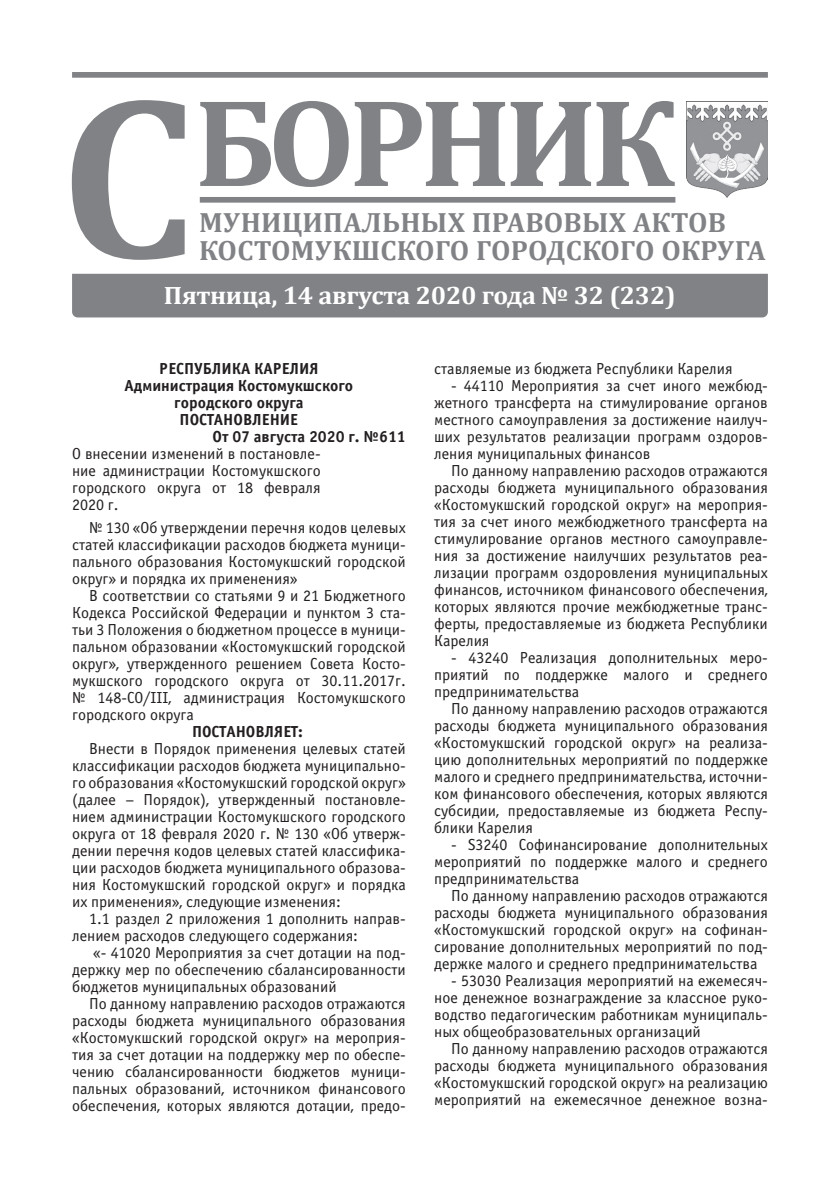
<style>
.page{position:relative;width:840px;height:1191px;background:#fff}
.page>*{position:absolute;margin:0;border:0;box-sizing:border-box;transform-origin:0 0}
.t1{font:700 126px "Cambria";letter-spacing:-.05em;color:#808285}
.t2{font:700 28px/28px "Cambria";letter-spacing:.01em;color:#808285}
.t3{font:700 25.2px "Cambria";letter-spacing:-.01em;color:#fff}
.Основной_по_ширине{font:16px/17px "Officina Sans C";color:#231f20;text-align:justify}
.Заголовок2{font:16px/17px "Officina Sans C";color:#231f20;text-align:justify}
.Заголовок{font:700 16px "Officina Sans C";color:#231f20}
.Дата{font:700 16px "Officina Sans C";color:#231f20}
.Основной_по_ширине-2{font:700 16px "Officina Sans C";color:#231f20}
.s1{font-size:234px}
</style>
<div class="page">
<img style="left:686px;top:102px;width:81px;height:95px">
<div style="left:200px;top:197px;width:475px;height:6px;background:#808285"></div>
<div style="left:72px;top:72px;width:695px;height:6px;background:#808285"></div>
<div style="left:72px;top:274px;width:695px;height:43px;background:#808285;border-radius:6px"></div>
<p class="t1" style="left:60px;top:54px;width:616px"><span class="s1">С</span>БОРНИК</p>
<p class="t2" style="left:199px;top:207px;width:567px">МУНИЦИПАЛЬНЫХ ПРАВОВЫХ АКТОВ<br>КОСТОМУКШСКОГО ГОРОДСКОГО ОКРУГА</p>
<p class="t3" style="left:164px;top:278px;width:513px">Пятница, 14 августа 2020 года № 32 (232)</p>
<p class="Заголовок" style="left:159px;top:359px;width:161px">РЕСПУБЛИКА КАРЕЛИЯ</p>
<p class="Заголовок" style="left:124px;top:376px;width:230px">Администрация Костомукшского</p>
<p class="Заголовок" style="left:174px;top:393px;width:131px">городского округа</p>
<p class="Заголовок" style="left:179px;top:410px;width:120px">ПОСТАНОВЛЕНИЕ</p>
<p class="Дата" style="left:212px;top:427px;width:194px">От 07 августа 2020 г. №611</p>
<p class="Заголовок2" style="left:72px;top:445px;width:250px">О внесении изменений в постановле&shy;ние администрации Костомукшского городского округа от 18 февраля 2020 г.</p>
<p class="Основной_по_ширине" style="left:72px;top:519px;width:335px;text-indent:17px">№ 130 «Об утверждении перечня кодов целевых статей классификации расходов бюджета муници&shy;пального образования Костомукшский городской округ» и порядка их применения»</p>
<p class="Основной_по_ширине" style="left:72px;top:587px;width:335px;text-indent:17px">В соответствии со статьями 9 и 21 Бюджетного Кодекса Российской Федерации и пунктом 3 ста&shy;тьи 3 Положения о бюджетном процессе в муници&shy;пальном образовании «Костомукшский городской округ», утвержденного решением Совета Косто&shy;мукшского городского округа от 30.11.2017г. № 148-СО/III, администрация Костомукшского городского округа</p>
<p class="Основной_по_ширине-2" style="left:192px;top:722px;width:112px">ПОСТАНОВЛЯЕТ:</p>
<p class="Основной_по_ширине" style="left:72px;top:740px;width:335px;text-indent:17px">Внести в Порядок применения целевых статей классификации расходов бюджета муниципально&shy;го образования «Костомукшский городской округ» (далее – Порядок), утвержденный постановле&shy;нием администрации Костомукшского городского округа от 18 февраля 2020 г. № 130 «Об утверж&shy;дении перечня кодов целевых статей классифика&shy;ции расходов бюджета муниципального образова&shy;ния Костомукшский городской округ» и порядка их применения», следующие изменения:</p>
<p class="Основной_по_ширине" style="left:72px;top:910px;width:335px;text-indent:17px">1.1 раздел 2 приложения 1 дополнить направ&shy;лением расходов следующего содержания:</p>
<p class="Основной_по_ширине" style="left:72px;top:944px;width:335px;text-indent:21px">«- 41020 Мероприятия за счет дотации на под&shy;держку мер по обеспечению сбалансированности бюджетов муниципальных образований</p>
<p class="Основной_по_ширине" style="left:72px;top:995px;width:335px;text-indent:17px">По данному направлению расходов отражаются расходы бюджета муниципального образования «Костомукшский городской округ» на мероприя&shy;тия за счет дотации на поддержку мер по обеспе&shy;чению сбалансированности бюджетов муници&shy;пальных образований, источником финансового обеспечения, которых являются дотации, предо-</p>
<p class="Основной_по_ширине" style="left:434px;top:360px;width:300px">ставляемые из бюджета Республики Карелия</p>
<p class="Основной_по_ширине" style="left:434px;top:377px;width:335px;text-indent:17px">- 44110 Мероприятия за счет иного межбюд&shy;жетного трансферта на стимулирование органов местного самоуправления за достижение наилуч&shy;ших результатов реализации программ оздоров&shy;ления муниципальных финансов</p>
<p class="Основной_по_ширине" style="left:434px;top:462px;width:335px;text-indent:17px">По данному направлению расходов отражаются расходы бюджета муниципального образования «Костомукшский городской округ» на мероприя&shy;тия за счет иного межбюджетного трансферта на стимулирование органов местного самоуправле&shy;ния за достижение наилучших результатов реа&shy;лизации программ оздоровления муниципальных финансов, источником финансового обеспечения, которых являются прочие межбюджетные транс&shy;ферты, предоставляемые из бюджета Республики Карелия</p>
<p class="Основной_по_ширине" style="left:434px;top:649px;width:335px;text-indent:17px">- 43240 Реализация дополнительных меро&shy;приятий по поддержке малого и среднего предпринимательства</p>
<p class="Основной_по_ширине" style="left:434px;top:700px;width:335px;text-indent:17px">По данному направлению расходов отражаются расходы бюджета муниципального образования «Костомукшский городской округ» на реализа&shy;цию дополнительных мероприятий по поддержке малого и среднего предпринимательства, источни&shy;ком финансового обеспечения, которых являются субсидии, предоставляемые из бюджета Респу&shy;блики Карелия</p>
<p class="Основной_по_ширине" style="left:434px;top:836px;width:335px;text-indent:17px">- S3240 Софинансирование дополнительных мероприятий по поддержке малого и среднего предпринимательства</p>
<p class="Основной_по_ширине" style="left:434px;top:887px;width:335px;text-indent:17px">По данному направлению расходов отражаются расходы бюджета муниципального образования «Костомукшский городской округ» на софинан&shy;сирование дополнительных мероприятий по под&shy;держке малого и среднего предпринимательства</p>
<p class="Основной_по_ширине" style="left:434px;top:972px;width:335px;text-indent:17px">- 53030 Реализация мероприятий на ежемесяч&shy;ное денежное вознаграждение за классное руко&shy;водство педагогическим работникам муниципаль&shy;ных общеобразовательных организаций</p>
<p class="Основной_по_ширине" style="left:434px;top:1040px;width:335px;text-indent:17px">По данному направлению расходов отражаются расходы бюджета муниципального образования «Костомукшский городской округ» на реализацию мероприятий на ежемесячное денежное возна-</p>
</div>
